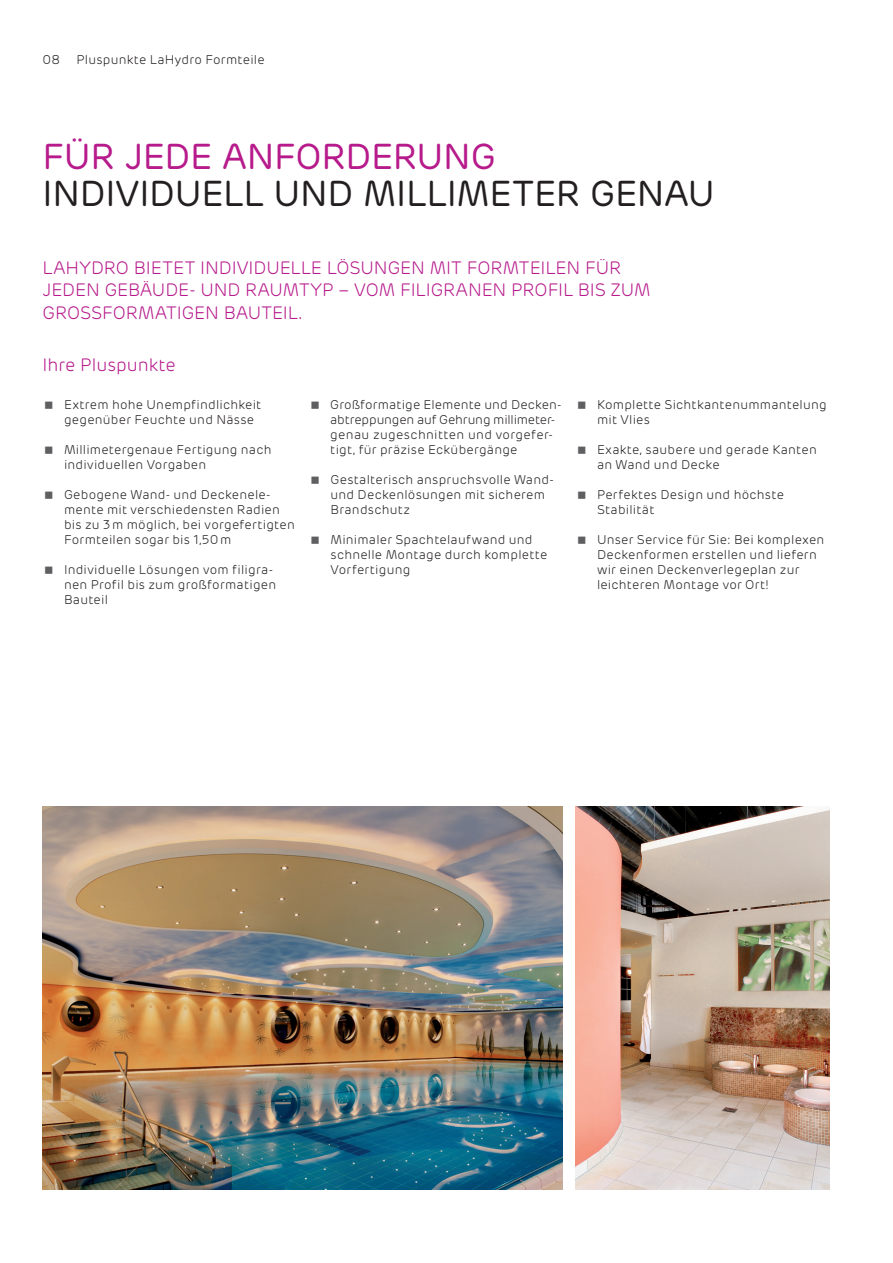
<style>
.page{position:relative;width:893px;height:1263px;background:#fff}
.page>*{position:absolute;margin:0;border:0;box-sizing:border-box;transform-origin:0 0}
.t1{font:36px "Rubrik";letter-spacing:-.005em;color:#231f20}
.t2{font:36px "Rubrik";letter-spacing:-.005em;color:#b61a8b}
.t3{font:300 18px/22.5px "Rubrik";letter-spacing:-.005em;color:#b61a8b}
.t4{font:300 12.75px/15px "Rubrik";letter-spacing:.015em;color:#231f20}
</style>
<div class="page">
<img style="left:575px;top:806px;width:254px;height:383px">
<img style="left:43px;top:806px;width:520px;height:383px">
<p class="t4" style="left:43px;top:52px;width:19px">08</p>
<p class="t4" style="left:77px;top:52px;width:190px">Pluspunkte LaHydro Formteile</p>
<h1 class="t2" style="left:43px;top:135px;width:455px">FÜR JEDE ANFORDERUNG</h1>
<h1 class="t1" style="left:43px;top:172px;width:674px">INDIVIDUELL UND MILLIMETER GENAU</h1>
<h2 class="t3" style="left:43px;top:257px;width:610px">LAHYDRO BIETET INDIVIDUELLE LÖSUNGEN MIT FORMTEILEN FÜR<br>JEDEN GEBÄUDE- UND RAUMTYP – VOM FILIGRANEN PROFIL BIS ZUM<br>GROSSFORMATIGEN BAUTEIL.</h2>
<h2 class="t3" style="left:43px;top:354px;width:135px">Ihre Pluspunkte</h2>
<p class="t4" style="left:64px;top:397px;width:199px">Extrem hohe Unempfindlichkeit gegenüber Feuchte und Nässe</p>
<p class="t4" style="left:64px;top:442px;width:209px">Millimetergenaue Fertigung nach individuellen Vorgaben</p>
<p class="t4" style="left:64px;top:487px;width:232px">Gebogene Wand- und Deckenele&shy;mente mit verschiedensten Radien bis zu 3m möglich, bei vorgefertigten<br>Formteilen sogar bis 1,50m</p>
<p class="t4" style="left:64px;top:562px;width:214px">Individuelle Lösungen vom filigra&shy;nen Profil bis zum großformatigen<br>Bauteil</p>
<p class="t4" style="left:330px;top:397px;width:233px">Großformatige Elemente und Decken&shy;abtreppungen auf Gehrung millimeter&shy;genau zugeschnitten und vorgefer&shy;tigt, für präzise Eckübergänge</p>
<p class="t4" style="left:330px;top:472px;width:225px">Gestalterisch anspruchsvolle Wand&shy;und Deckenlösungen mit sicherem<br>Brandschutz</p>
<p class="t4" style="left:330px;top:532px;width:218px">Minimaler Spachtelaufwand und schnelle Montage durch komplette<br>Vorfertigung</p>
<p class="t4" style="left:597px;top:397px;width:231px">Komplette Sichtkantenummantelung mit Vlies</p>
<p class="t4" style="left:597px;top:442px;width:221px">Exakte, saubere und gerade Kanten an Wand und Decke</p>
<p class="t4" style="left:597px;top:487px;width:188px">Perfektes Design und höchste<br>Stabilität</p>
<p class="t4" style="left:597px;top:532px;width:229px">Unser Service für Sie: Bei komplexen Deckenformen erstellen und liefern wir einen Deckenverlegeplan zur leichteren Montage vor Ort!</p>
</div>
